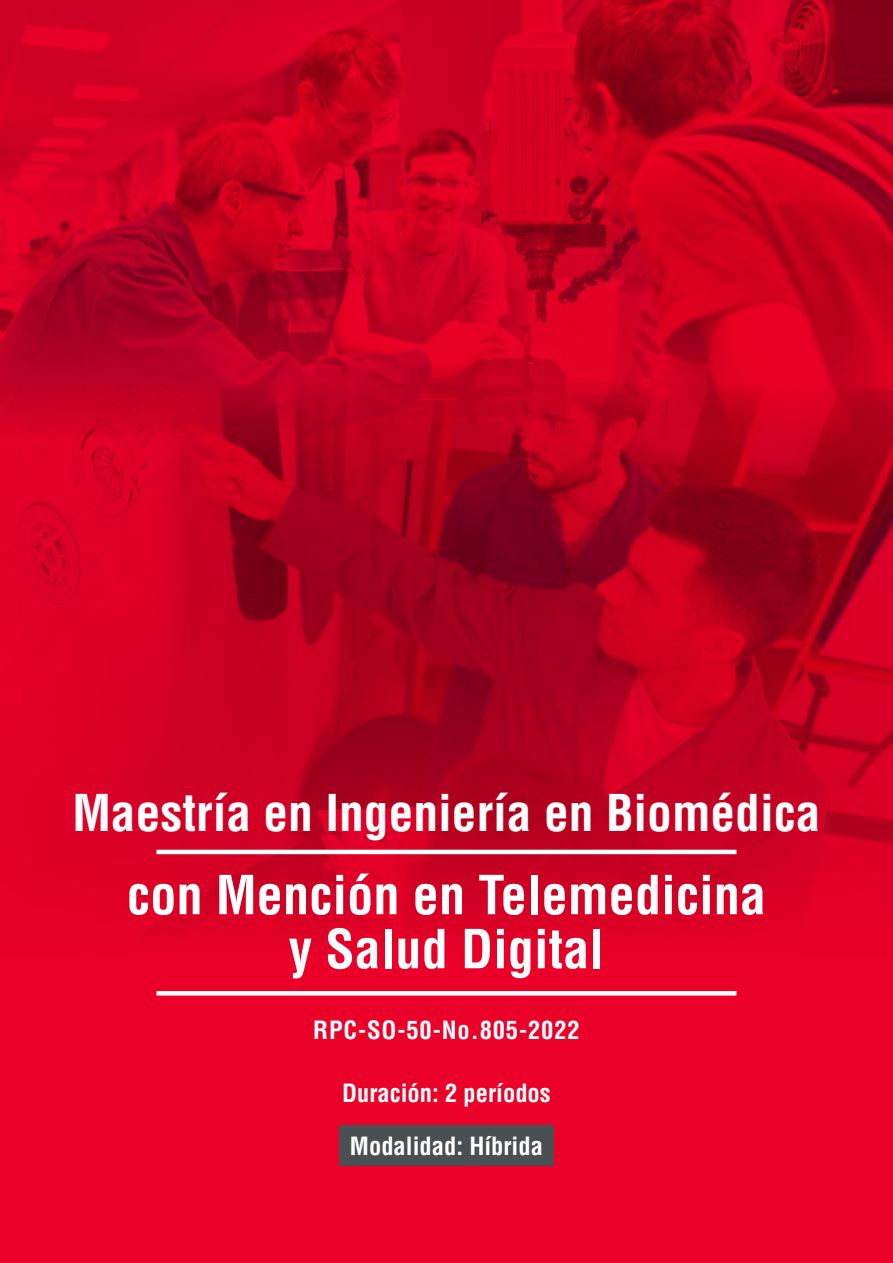
<style>
.page{position:relative;width:893px;height:1263px;background:#ea0029}
.page>*{position:absolute;margin:0;border:0;box-sizing:border-box;transform-origin:0 0}
.t1{font:700 condensed 52.5px/54px "Helvetica LT Std";color:#fff;text-align:center}
.t2{font:700 condensed 49.5px "Helvetica LT Std";color:#fff}
.t3{font:700 condensed 24.6px/52.7px "Helvetica LT Std";color:#fff;text-align:center}
.t4{font:700 condensed 24.45px "Helvetica LT Std";letter-spacing:.035em;color:#fff}
</style>
<div class="page">
<img style="left:0;top:0;width:893px;height:360px">
<img style="left:0;top:360px;width:893px;height:575px">
<div style="left:339px;top:1125px;width:215px;height:41px;background:#4a4f54"></div>
<svg style="left:156px;top:991px;width:580px;height:4px;background:#fef9fa"></svg>
<hr style="left:156px;top:850px;width:580px;height:4px;background:#fff">
<p class="t2" style="left:72px;top:782px;width:750px">Maestría en Ingeniería en Biomédica</p>
<p class="t1" style="left:127px;top:868px;width:641px">con Mención en Telemedicina y Salud Digital</p>
<p class="t4" style="left:313px;top:1015px;width:268px">RPC-SO-50-No.805-2022</p>
<p class="t3" style="left:342px;top:1067px;width:210px">Duración: 2 períodos<br>Modalidad: Híbrida</p>
</div>
